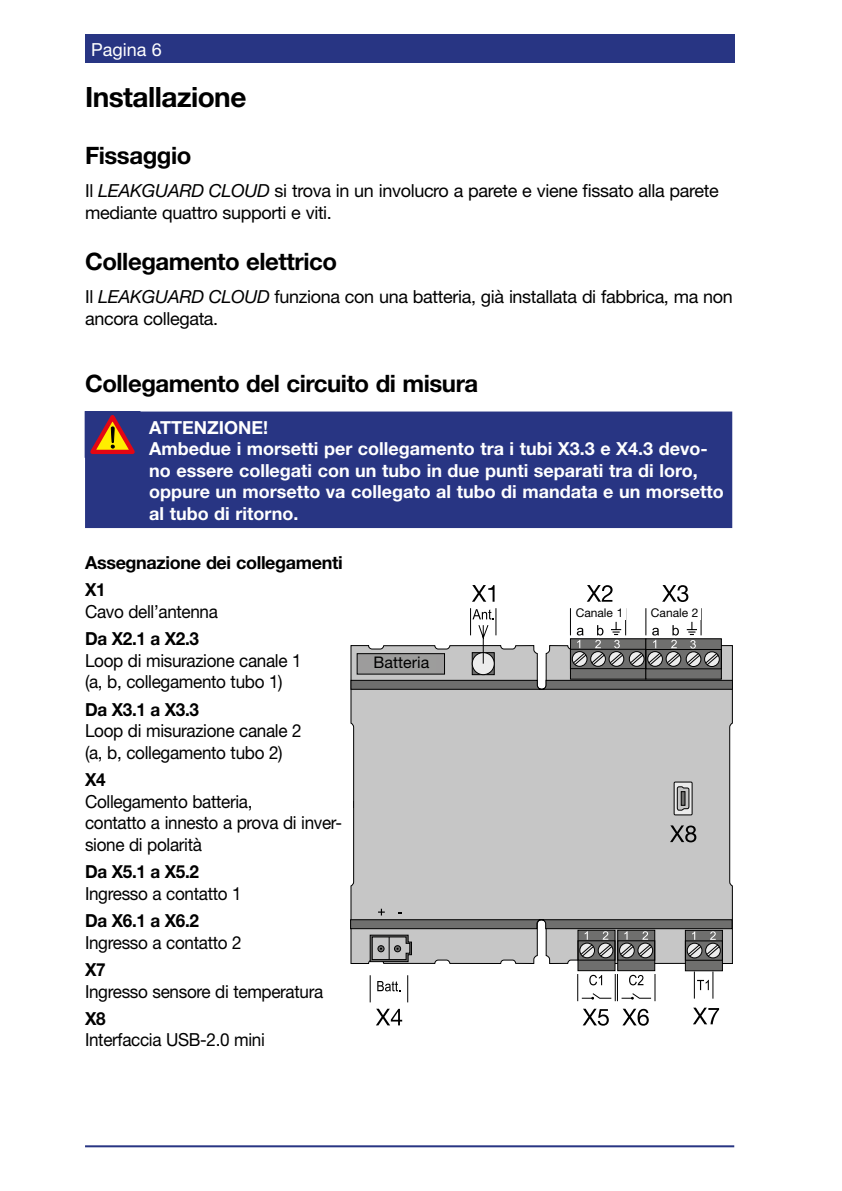
<style>
.page{position:relative;width:842px;height:1191px;background:#fff}
.page>*{position:absolute;margin:0;border:0;box-sizing:border-box;transform-origin:0 0}
.t1{font:700 28px "Helvetica Neue";letter-spacing:-.02em;color:#000}
.t2{font:700 24px "Helvetica Neue";letter-spacing:-.02em;color:#000}
.t3{font:18px/21.6px "Helvetica Neue";letter-spacing:-.02em;color:#000;scale:.95 1}
.t4{font:700 18px/21.6px "Helvetica Neue";color:#fff}
.t5{font:18px/21.6px "Helvetica Neue";letter-spacing:-.02em;color:#000}
.t6{font:700 18px "Helvetica Neue";letter-spacing:-.02em;color:#000;scale:.95 1}
.t7{font:700 18px/27.2px "Helvetica Neue";letter-spacing:-.02em;color:#000}
.t8{font:18px "Helvetica Neue";color:#fff}
.t9{font:16px "Helvetica Neue";color:#000}
.t10{font:12px "Helvetica Neue";color:#000}
.s1{font-style:italic}
</style>
<div class="page">
<hr style="left:85px;top:1145px;width:649px;height:2px;background:#283583">
<div style="left:85px;top:34px;width:649px;height:29px;background:#283583"></div>
<div style="left:85px;top:411px;width:647px;height:117px;background:#283583"></div>
<svg style="left:87px;top:413px;width:51px;height:42px;background:#7b4a4b"></svg>
<div style="left:85px;top:411px;width:55px;height:46px;border:1px solid #283583"></div>
<div style="left:149px;top:416px;width:575px;height:26px;background:#283583"></div>
<div style="left:149px;top:438px;width:575px;height:26px;background:#283583"></div>
<div style="left:350px;top:645px;width:383px;height:319px;background:#c6c6c6"></div>
<svg style="left:612px;top:666px;width:33px;height:13px"></svg>
<div style="left:570px;top:649px;width:76px;height:20px;border:1px solid #000"></div>
<div style="left:645px;top:638px;width:77px;height:41px;background:#6f6f6e;border:1px solid #000"></div>
<svg style="left:472px;top:585px;width:23px;height:16px"></svg>
<svg style="left:587px;top:585px;width:26px;height:16px"></svg>
<svg style="left:662px;top:585px;width:26px;height:17px"></svg>
<svg style="left:470px;top:608px;width:27px;height:27px"></svg>
<svg style="left:376px;top:1008px;width:26px;height:17px"></svg>
<div style="left:617px;top:930px;width:38px;height:41px;background:#6f6f6e;border:1px solid #000"></div>
<svg style="left:622px;top:1008px;width:27px;height:17px"></svg>
<div style="left:578px;top:930px;width:37px;height:41px;background:#6f6f6e;border:1px solid #000"></div>
<svg style="left:583px;top:1008px;width:26px;height:17px"></svg>
<svg style="left:350px;top:679px;width:383px;height:11px;background:#5d5d5c"></svg>
<svg style="left:670px;top:825px;width:26px;height:17px"></svg>
<div style="left:674px;top:782px;width:18px;height:33px;background:#ececec"></div>
<div style="left:674px;top:781px;width:18px;height:34px;border:1px solid #000"></div>
<svg style="left:676px;top:786px;width:14px;height:29px"></svg>
<svg style="left:681px;top:791px;width:4px;height:14px"></svg>
<svg style="left:472px;top:652px;width:6px;height:23px"></svg>
<svg style="left:472px;top:652px;width:22px;height:22px"></svg>
<div style="left:472px;top:652px;width:23px;height:23px;border:1px solid #000;border-radius:50%"></div>
<svg style="left:478px;top:624px;width:134px;height:375px"></svg>
<svg style="left:615px;top:974px;width:41px;height:27px"></svg>
<svg style="left:377px;top:981px;width:24px;height:10px"></svg>
<svg style="left:370px;top:975px;width:1px;height:27px"></svg>
<svg style="left:407px;top:975px;width:1px;height:27px"></svg>
<div style="left:357px;top:653px;width:88px;height:21px;background:#9d9c9c;border:1px solid #000"></div>
<div style="left:686px;top:651px;width:15px;height:16px;border:1px solid #000;border-radius:50%"></div>
<div style="left:704px;top:651px;width:16px;height:16px;border:1px solid #000;border-radius:50%"></div>
<svg style="left:570px;top:608px;width:149px;height:58px"></svg>
<div style="left:645px;top:649px;width:77px;height:20px;border:1px solid #000"></div>
<div style="left:685px;top:930px;width:38px;height:41px;background:#6f6f6e;border:1px solid #000"></div>
<svg style="left:350px;top:908px;width:383px;height:54px;background:#9e9e9d"></svg>
<div style="left:685px;top:940px;width:38px;height:20px;border:1px solid #000"></div>
<svg style="left:694px;top:971px;width:19px;height:27px"></svg>
<svg style="left:693px;top:1007px;width:26px;height:17px"></svg>
<div style="left:573px;top:607px;width:53px;height:13px;background:#fff"></div>
<div style="left:649px;top:607px;width:52px;height:13px;background:#fff"></div>
<p class="t8" style="left:91px;top:38px;width:72px">Pagina 6</p>
<h1 class="t1" style="left:85px;top:80px;width:163px">Installazione</h1>
<h2 class="t2" style="left:85px;top:141px;width:108px">Fissaggio</h2>
<p class="t5" style="left:85px;top:180px;width:635px">Il <span class="s1">LEAKGUARD CLOUD</span> si trova in un involucro a parete e viene fissato alla parete mediante quattro supporti e viti.</p>
<h2 class="t2" style="left:85px;top:247px;width:254px">Collegamento elettrico</h2>
<p class="t5" style="left:85px;top:286px;width:649px">Il <span class="s1">LEAKGUARD CLOUD</span> funziona con una batteria, già installata di fabbrica, ma non ancora collegata.</p>
<h2 class="t2" style="left:85px;top:369px;width:395px">Collegamento del circuito di misura</h2>
<p class="t4" style="left:149px;top:416px;width:576px">ATTENZIONE!<br>Ambedue i morsetti per collegamento tra i tubi X3.3 e X4.3 devo&shy;no essere collegati con un tubo in due punti separati tra di loro, oppure un morsetto va collegato al tubo di mandata e un morsetto al tubo di ritorno.</p>
<p class="t7" style="left:85px;top:548px;width:259px">Assegnazione dei collegamenti<br>X1</p>
<p class="t3" style="left:85px;top:600px;width:141px">Cavo dell’antenna</p>
<p class="t6" style="left:85px;top:627px;width:122px">Da X2.1 a X2.3</p>
<p class="t3" style="left:85px;top:649px;width:229px">Loop di misurazione canale 1 (a, b, collegamento tubo 1)</p>
<p class="t6" style="left:85px;top:698px;width:122px">Da X3.1 a X3.3</p>
<p class="t3" style="left:85px;top:719px;width:229px">Loop di misurazione canale 2 (a, b, collegamento tubo 2)</p>
<p class="t6" style="left:85px;top:768px;width:23px">X4</p>
<p class="t3" style="left:85px;top:790px;width:272px">Collegamento batteria,<br>contatto a innesto a prova di inver&shy;sione di polarità</p>
<p class="t6" style="left:85px;top:860px;width:122px">Da X5.1 a X5.2</p>
<p class="t3" style="left:85px;top:882px;width:166px">Ingresso a contatto 1</p>
<p class="t6" style="left:85px;top:909px;width:122px">Da X6.1 a X6.2</p>
<p class="t3" style="left:85px;top:931px;width:166px">Ingresso a contatto 2</p>
<p class="t6" style="left:85px;top:958px;width:23px">X7</p>
<p class="t3" style="left:85px;top:980px;width:252px">Ingresso sensore di temperatura</p>
<p class="t6" style="left:85px;top:1007px;width:23px">X8</p>
<p class="t3" style="left:85px;top:1029px;width:191px">Interfaccia USB-2.0 mini</p>
<p class="t10" style="left:576px;top:605px;width:49px">Canale 1</p>
<p class="t10" style="left:651px;top:605px;width:49px">Canale 2</p>
<p class="t9" style="left:374px;top:652px;width:57px">Batteria</p>
</div>
